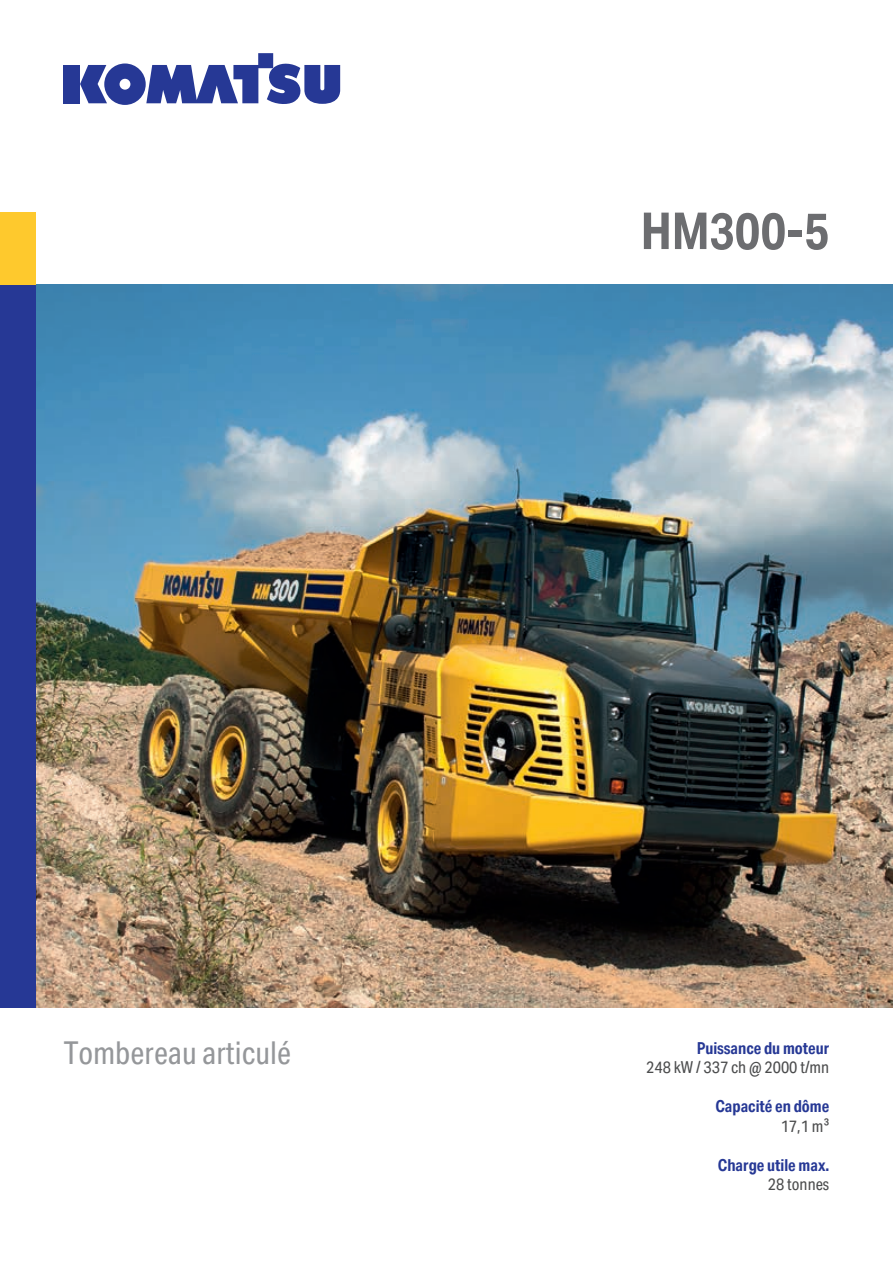
<style>
.page{position:relative;width:893px;height:1263px;background:#fff}
.page>*{position:absolute;margin:0;border:0;box-sizing:border-box;transform-origin:0 0}
.t1{font:700 51px "Aktiv Grotesk Cd";letter-spacing:-.005em;color:#6c6d70}
.t2{font:31.5px "Aktiv Grotesk Cd";color:#95979a}
.t3{font:700 16.5px "Aktiv Grotesk Cd";color:#263895}
.t4{font:16.5px "Aktiv Grotesk Cd";color:#4b4c4d}
</style>
<div class="page">
<img style="left:36px;top:285px;width:857px;height:723px">
<div style="left:64px;top:65px;width:16px;height:38px;background:#263895"></div>
<svg style="left:80px;top:53px;width:260px;height:52px"></svg>
<div style="left:0;top:213px;width:36px;height:85px;background:#fec92d"></div>
<div style="left:0;top:285px;width:36px;height:723px;background:#263895"></div>
<h2 class="t2" style="left:64px;top:1035px;width:229px">Tombereau articulé</h2>
<h1 class="t1" style="left:640px;top:202px;width:190px">HM300-5</h1>
<p class="t3" style="left:697px;top:1038px;width:134px">Puissance du moteur</p>
<p class="t4" style="left:646px;top:1058px;width:185px">248 kW / 337 ch @ 2000 t/mn</p>
<p class="t3" style="left:715px;top:1097px;width:115px">Capacité en dôme</p>
<p class="t4" style="left:781px;top:1116px;width:50px">17,1 m³</p>
<p class="t3" style="left:718px;top:1155px;width:113px">Charge utile max.</p>
<p class="t4" style="left:768px;top:1175px;width:63px">28 tonnes</p>
</div>
